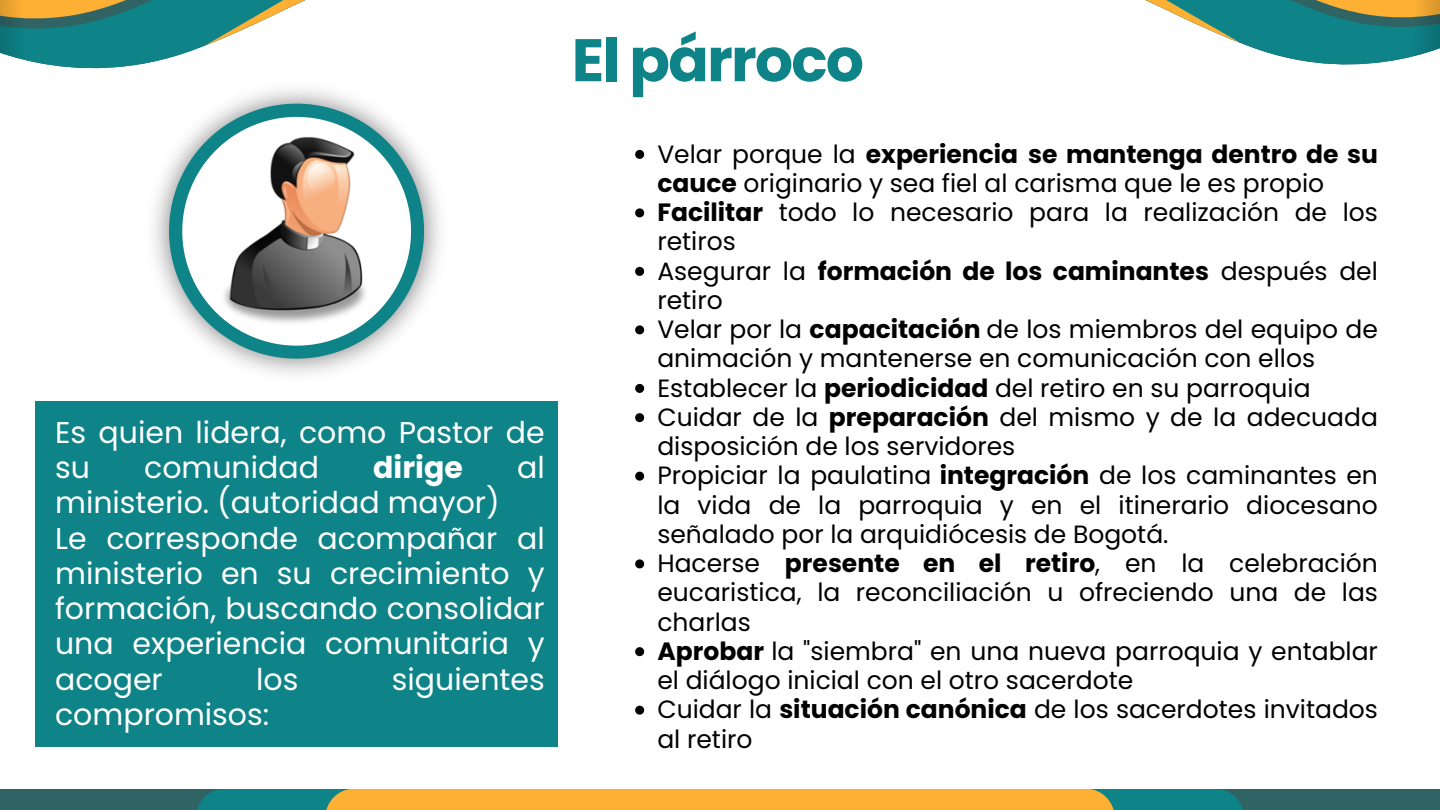
<style>
.page{position:relative;width:1440px;height:810px;background:#fff}
.page>*{position:absolute;margin:0;border:0;box-sizing:border-box;transform-origin:0 0}
.t1{font:700 60px "Poppins";letter-spacing:-.03em;color:#0e8388}
.t2{font:30px/35.2px "Poppins";color:#fff}
.t3{font:700 30px "Poppins";color:#fff}
.t4{font:25px/29.2px "Poppins";color:#000}
.s1{font-weight:700}
</style>
<div class="page">
<svg style="left:1145px;top:0;width:295px;height:65px"></svg>
<svg style="left:0;top:0;width:306px;height:69px"></svg>
<svg style="left:169px;top:104px;width:255px;height:255px"></svg>
<svg style="left:182px;top:117px;width:229px;height:229px"></svg>
<div style="left:0;top:789px;width:1440px;height:21px;background:#306464"></div>
<div style="left:196px;top:789px;width:1048px;height:21px;background:#0e8388"></div>
<div style="left:325px;top:789px;width:790px;height:21px;background:#fdb034"></div>
<img style="left:199px;top:117px;width:212px;height:212px">
<svg style="left:635px;top:150px;width:9px;height:9px"></svg>
<svg style="left:635px;top:208px;width:9px;height:9px"></svg>
<svg style="left:635px;top:267px;width:9px;height:9px"></svg>
<svg style="left:635px;top:325px;width:9px;height:9px"></svg>
<svg style="left:635px;top:384px;width:9px;height:9px"></svg>
<svg style="left:635px;top:413px;width:9px;height:9px"></svg>
<svg style="left:635px;top:472px;width:9px;height:9px"></svg>
<svg style="left:635px;top:559px;width:9px;height:9px"></svg>
<svg style="left:635px;top:647px;width:9px;height:9px"></svg>
<svg style="left:635px;top:706px;width:9px;height:9px"></svg>
<div style="left:36px;top:401px;width:522px;height:345px;background:#0e8388"></div>
<p class="t2" style="left:55px;top:415px;width:491px">Es quien lidera, como Pastor de su</p>
<p class="t2" style="left:144px;top:450px;width:176px">comunidad</p>
<p class="t3" style="left:373px;top:447px;width:91px">dirige</p>
<p class="t2" style="left:517px;top:450px;width:29px">al</p>
<p class="t2" style="left:55px;top:485px;width:446px">ministerio. (autoridad mayor)</p>
<p class="t2" style="left:55px;top:521px;width:491px;text-align:justify">Le corresponde acompañar al ministerio en su crecimiento y formación, buscando consolidar una experiencia comunitaria y acoger</p>
<p class="t2" style="left:256px;top:662px;width:44px">los</p>
<p class="t2" style="left:392px;top:662px;width:154px">siguientes</p>
<p class="t2" style="left:55px;top:697px;width:216px">compromisos:</p>
<p class="t1" style="left:572px;top:18px;width:294px">El párroco</p>
<p class="t4" style="left:657px;top:139px;width:722px">Velar porque la <span class="s1">experiencia se mantenga dentro de su cauce</span> originario y sea fiel al carisma que le es propio</p>
<p class="t4" style="left:657px;top:198px;width:722px"><span class="s1">Facilitar</span> todo lo necesario para la realización de los retiros</p>
<p class="t4" style="left:657px;top:256px;width:722px">Asegurar la <span class="s1">formación de los caminantes</span> después del retiro</p>
<p class="t4" style="left:657px;top:315px;width:722px">Velar por la <span class="s1">capacitación</span> de los miembros del equipo de animación y mantenerse en comunicación con ellos</p>
<p class="t4" style="left:657px;top:373px;width:655px">Establecer la <span class="s1">periodicidad</span> del retiro en su parroquia</p>
<p class="t4" style="left:657px;top:403px;width:722px">Cuidar de la <span class="s1">preparación</span> del mismo y de la adecuada disposición de los servidores</p>
<p class="t4" style="left:657px;top:461px;width:722px;text-align:justify">Propiciar la paulatina <span class="s1">integración</span> de los caminantes en la vida de la parroquia y en el itinerario diocesano señalado por la arquidiócesis de Bogotá.</p>
<p class="t4" style="left:657px;top:549px;width:722px;text-align:justify">Hacerse <span class="s1">presente en el retiro</span>, en la celebración eucaristica, la reconciliación u ofreciendo una de las charlas</p>
<p class="t4" style="left:657px;top:637px;width:722px"><span class="s1">Aprobar</span> la "siembra" en una nueva parroquia y entablar el diálogo inicial con el otro sacerdote</p>
<p class="t4" style="left:657px;top:695px;width:722px">Cuidar la <span class="s1">situación canónica</span> de los sacerdotes invitados al retiro</p>
</div>
